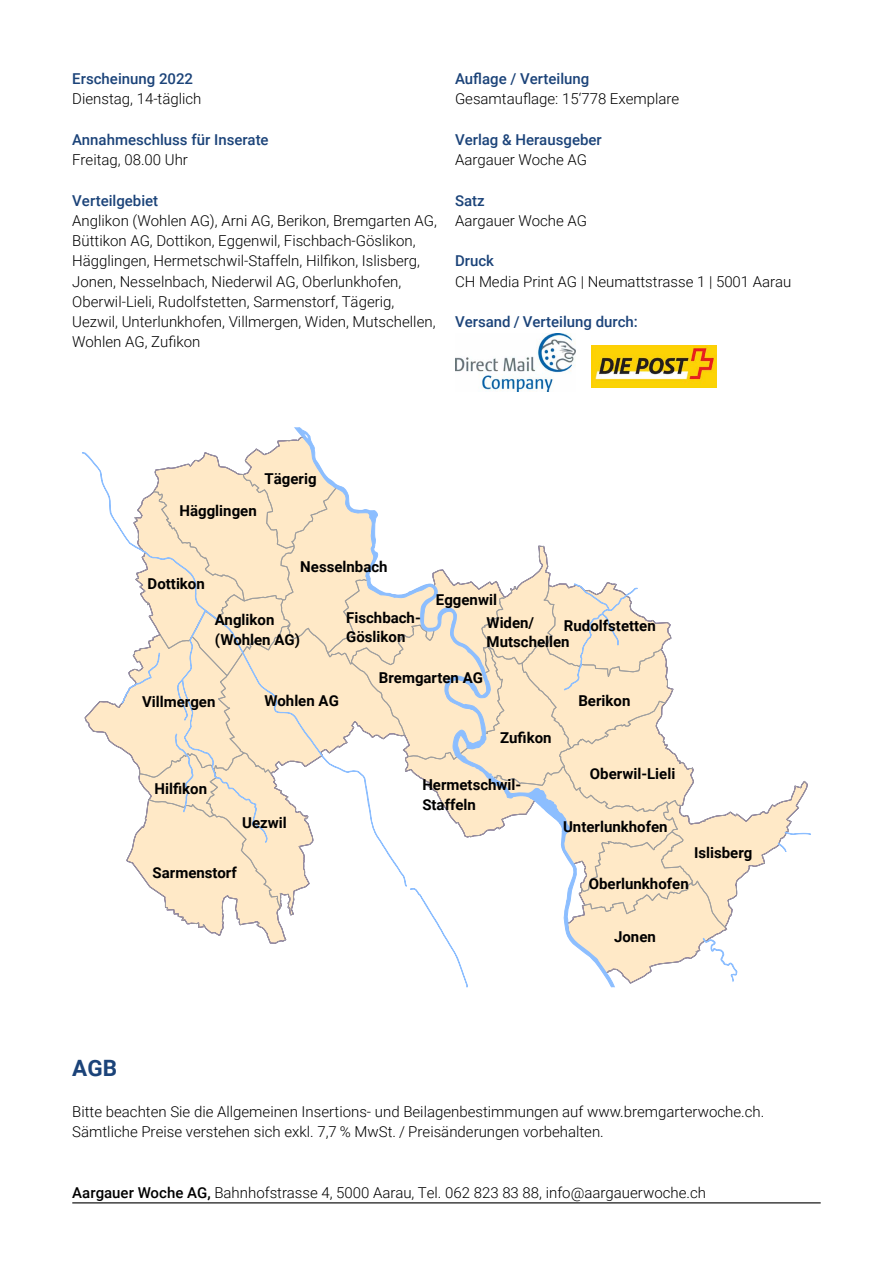
<style>
.page{position:relative;width:893px;height:1263px;background:#fff}
.page>*{position:absolute;margin:0;border:0;box-sizing:border-box;transform-origin:0 0}
.t1{font:700 22.5px "Roboto";color:#1b4379}
.t2{font:300 15px/20.2px "Roboto";color:#000}
.t3{font:700 15px/19.5px "Roboto";color:#000}
.t4{font:500 15px "Roboto";color:#1b4379}
.s1{font-weight:500}
</style>
<div class="page">
<hr style="left:72px;top:1202px;width:749px;height:1px;background:#000">
<img style="left:592px;top:345px;width:125px;height:43px">
<img style="left:455px;top:333px;width:120px;height:58px">
<svg style="left:82px;top:427px;width:729px;height:560px"></svg>
<p class="t4" style="left:72px;top:68px;width:122px">Erscheinung 2022</p>
<p class="t2" style="left:72px;top:88px;width:131px">Dienstag, 14-täglich</p>
<p class="t4" style="left:72px;top:129px;width:198px">Annahmeschluss für Inserate</p>
<p class="t2" style="left:72px;top:149px;width:117px">Freitag, 08.00 Uhr</p>
<p class="t4" style="left:72px;top:190px;width:87px">Verteilgebiet</p>
<p class="t2" style="left:72px;top:210px;width:366px">Anglikon (Wohlen AG), Arni AG, Berikon, Bremgarten AG, Büttikon AG, Dottikon, Eggenwil, Fischbach-Göslikon, Hägglingen, Hermetschwil-Staffeln, Hilfikon, Islisberg, Jonen, Nesselnbach, Niederwil AG, Oberlunkhofen, Oberwil-Lieli, Rudolfstetten, Sarmenstorf, Tägerig, Uezwil, Unterlunkhofen, Villmergen, Widen, Mutschellen, Wohlen AG, Zufikon</p>
<p class="t4" style="left:455px;top:68px;width:136px">Auflage / Verteilung</p>
<p class="t2" style="left:455px;top:88px;width:226px">Gesamtauflage: 15‘778 Exemplare</p>
<p class="t4" style="left:455px;top:129px;width:148px">Verlag &amp; Herausgeber</p>
<p class="t2" style="left:455px;top:149px;width:134px">Aargauer Woche AG</p>
<p class="t4" style="left:455px;top:190px;width:31px">Satz</p>
<p class="t2" style="left:455px;top:210px;width:134px">Aargauer Woche AG</p>
<p class="t4" style="left:455px;top:250px;width:41px">Druck</p>
<p class="t2" style="left:455px;top:271px;width:338px">CH Media Print AG | Neumattstrasse 1 | 5001 Aarau</p>
<p class="t4" style="left:455px;top:311px;width:184px">Versand / Verteilung durch:</p>
<p class="t3" style="left:180px;top:500px;width:79px">Hägglingen</p>
<p class="t3" style="left:265px;top:468px;width:54px">Tägerig</p>
<p class="t3" style="left:148px;top:574px;width:59px">Dottikon</p>
<p class="t3" style="left:300px;top:556px;width:89px">Nesselnbach</p>
<p class="t3" style="left:215px;top:610px;width:87px">Anglikon (Wohlen AG)</p>
<p class="t3" style="left:346px;top:607px;width:76px">Fischbach-<br>Göslikon</p>
<p class="t3" style="left:436px;top:589px;width:63px">Eggenwil</p>
<p class="t3" style="left:486px;top:612px;width:85px">Widen/<br>Mutschellen</p>
<p class="t3" style="left:564px;top:616px;width:93px">Rudolfstetten</p>
<p class="t3" style="left:142px;top:692px;width:75px">Villmergen</p>
<p class="t3" style="left:265px;top:691px;width:76px">Wohlen AG</p>
<p class="t3" style="left:379px;top:667px;width:106px">Bremgarten AG</p>
<p class="t3" style="left:500px;top:728px;width:53px">Zufikon</p>
<p class="t3" style="left:578px;top:691px;width:54px">Berikon</p>
<p class="t3" style="left:155px;top:779px;width:54px">Hilfikon</p>
<p class="t3" style="left:242px;top:812px;width:46px">Uezwil</p>
<p class="t3" style="left:153px;top:862px;width:86px">Sarmenstorf</p>
<p class="t3" style="left:422px;top:774px;width:101px">Hermetschwil-<br>Staffeln</p>
<p class="t3" style="left:590px;top:764px;width:87px">Oberwil-Lieli</p>
<p class="t3" style="left:563px;top:817px;width:106px">Unterlunkhofen</p>
<p class="t3" style="left:694px;top:842px;width:60px">Islisberg</p>
<p class="t3" style="left:589px;top:873px;width:101px">Oberlunkhofen</p>
<p class="t3" style="left:614px;top:926px;width:43px">Jonen</p>
<h1 class="t1" style="left:72px;top:1053px;width:46px">AGB</h1>
<p class="t2" style="left:72px;top:1101px;width:693px">Bitte beachten Sie die Allgemeinen Insertions- und Beilagenbestimmungen auf www.bremgarterwoche.ch.<br>Sämtliche Preise verstehen sich exkl. 7,7 % MwSt. / Preisänderungen vorbehalten.</p>
<p class="t2" style="left:72px;top:1182px;width:635px"><span class="s1">Aargauer Woche AG,</span> Bahnhofstrasse 4, 5000 Aarau, Tel. 062 823 83 88, info@aargauerwoche.ch</p>
</div>
